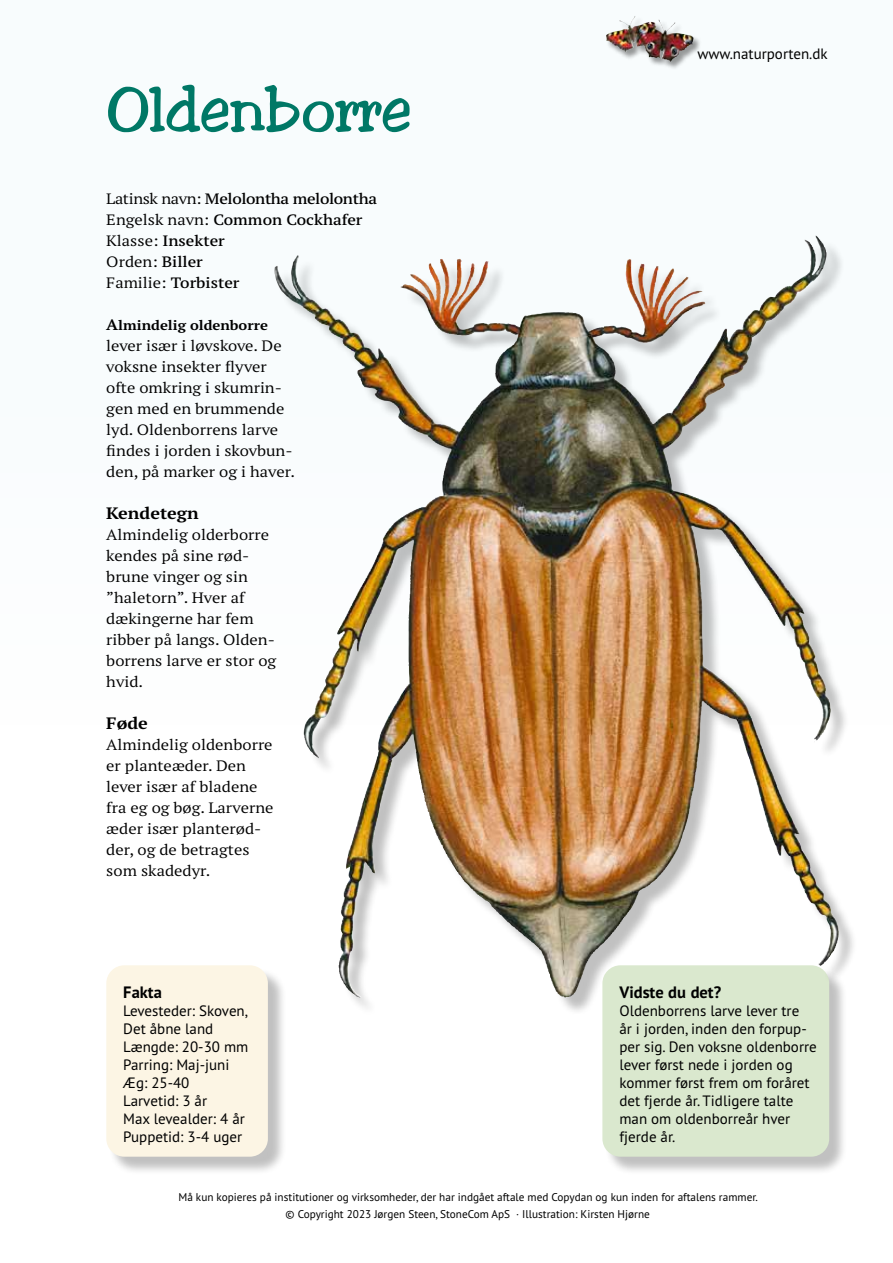
<style>
.page{position:relative;width:893px;height:1263px;background:#fafdfe}
.page>*{position:absolute;margin:0;border:0;box-sizing:border-box;transform-origin:0 0}
.t1{font:60px "Toledo";color:#007866}
.t2{font:700 16.5px "PT Sans Pro";color:#000}
.t3{font:700 expanded 16.5px "PT Serif Pro";color:#000}
.t4{font:expanded 15px/21px "PT Serif Pro";color:#000}
.t5{font:15px/18px "PT Sans Pro";color:#000}
.t6{font:600 expanded 15px/21px "PT Serif Pro";color:#000}
.t7{font:700 expanded 13.5px "PT Serif Pro";color:#000}
.t8{font:11.25px/16.5px "PT Sans Pro";color:#000;text-align:center}
.s1{font-weight:400}
.s2{font-size:15px}
</style>
<div class="page">
<div style="left:606px;top:16px;width:96px;height:54px;background:#000;opacity:.4"></div>
<img style="left:606px;top:16px;width:58px;height:42px">
<div style="left:109px;top:968px;width:178px;height:208px;background:#000;opacity:.25"></div>
<div style="left:106px;top:965px;width:162px;height:192px;background:#fcf5e4;border-radius:18px"></div>
<div style="left:605px;top:968px;width:243px;height:208px;background:#000;opacity:.25"></div>
<div style="left:602px;top:965px;width:227px;height:192px;background:#dae8ce;border-radius:18px"></div>
<div style="left:277px;top:239px;width:580px;height:777px;background:#000;opacity:.25"></div>
<img style="left:737px;top:239px;width:84px;height:91px">
<h1 class="t1" style="left:106px;top:72px;width:307px">Oldenborre</h1>
<p class="t6" style="left:106px;top:187px;width:272px"><span class="s1">Latinsk navn:</span> Melolontha melolontha<br><span class="s1">Engelsk navn:</span> Common Cockhafer<br><span class="s1">Klasse:</span> Insekter<br><span class="s1">Orden:</span> Biller<br><span class="s1">Familie:</span> Torbister</p>
<p class="t7" style="left:106px;top:316px;width:163px"><span class="s2">A</span>lmindelig oldenborre</p>
<p class="t4" style="left:106px;top:334px;width:190px">lever især i løvskove. De voksne insekter flyver ofte omkring i skumrin&shy;gen med en brummende lyd. Oldenborrens larve findes i jorden i skovbun&shy;den, på marker og i haver.</p>
<p class="t3" style="left:106px;top:502px;width:94px">Kendetegn</p>
<p class="t4" style="left:106px;top:523px;width:172px">Almindelig olderborre kendes på sine rød&shy;brune vinger og sin ”haletorn”. Hver af dækingerne har fem ribber på langs. Olden&shy;borrens larve er stor og hvid.</p>
<p class="t3" style="left:106px;top:712px;width:43px">Føde</p>
<p class="t4" style="left:106px;top:733px;width:169px">Almindelig oldenborre er planteæder. Den lever især af bladene fra eg og bøg. Larverne æder især planterød&shy;der, og de betragtes som skadedyr.</p>
<p class="t2" style="left:123px;top:981px;width:40px">Fakta</p>
<p class="t5" style="left:123px;top:1001px;width:127px">Levesteder: Skoven,<br>Det åbne land<br>Længde: 20-30 mm<br>Parring: Maj-juni<br>Æg: 25-40<br>Larvetid: 3 år<br>Max levealder: 4 år<br>Puppetid: 3-4 uger</p>
<p class="t5" style="left:698px;top:44px;width:132px">www.naturporten.dk</p>
<p class="t2" style="left:619px;top:981px;width:103px">Vidste du det?</p>
<p class="t5" style="left:619px;top:1001px;width:199px">Oldenborrens larve lever tre<br>år i jorden, inden den forpup&shy;per sig. Den voksne oldenborre lever først nede i jorden og kommer først frem om foråret det fjerde år. Tidligere talte man om oldenborreår hver fjerde år.</p>
<p class="t8" style="left:178px;top:1189px;width:581px">Må kun kopieres på institutioner og virksomheder, der har indgået aftale med Copydan og kun inden for aftalens rammer. © Copyright 2023 Jørgen Steen, StoneCom ApS · Illustration: Kirsten Hjørne</p>
</div>
